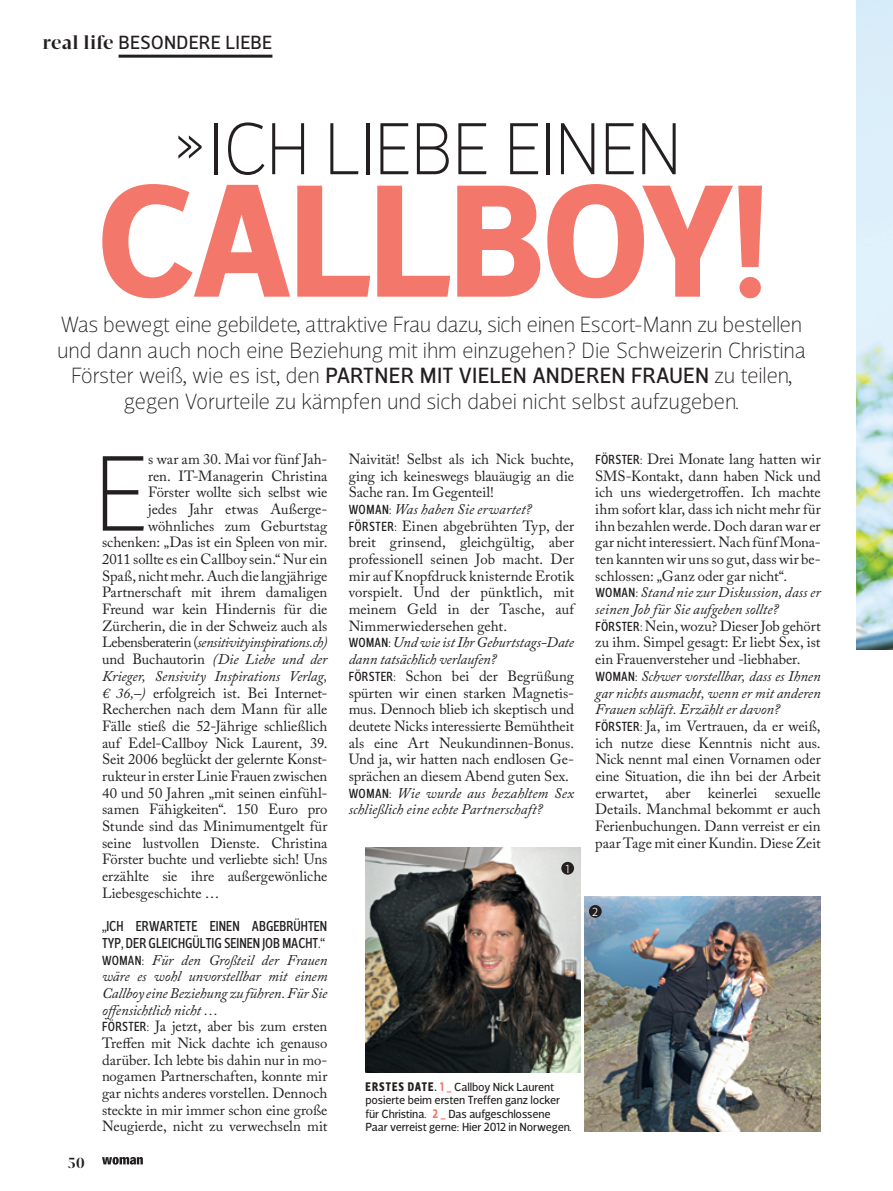
<style>
.page{position:relative;width:893px;height:1191px;background:#fff}
.page>*{position:absolute;margin:0;border:0;box-sizing:border-box;transform-origin:0 0}
.t1{font:700 163.2px "Velino Sans";letter-spacing:-.025em;color:#f3776b}
.t2{font:100 109.35px "Velino Sans";color:#231f20}
.t3{font:100 75px "Velino Sans";letter-spacing:-.02em;color:#231f20}
.t4{font:100 22.5px/25.5px "Velino Sans";letter-spacing:-.015em;color:#231f20;text-align:center}
.t5{font:19.5px "Velino Sans";letter-spacing:.005em;color:#231f20}
.t6{font:700 15px "Velino Display";color:#231f20}
.t7{font:14.7px/16.6px "Adobe Caslon Pro";color:#231f20}
.t8{font:italic 14.7px "Adobe Caslon Pro";letter-spacing:-.015em;color:#231f20}
.t9{font:14.7px/16.6px "Velino Sans Condensed";color:#231f20}
.t10{font:12px/13.5px "Velino Sans";letter-spacing:-.01em;color:#231f20}
.t11{font:300 12px "Velino Sans";color:#fff}
.s1{font-family:"Velino Display";font-weight:700}
.s2{font-weight:400}
.s3{font-style:normal}
.s4{font-style:italic}
.s5{font-family:"Velino Sans Condensed";font-size:13.5px}
.s6{font-family:"Velino Sans Condensed";font-weight:700;font-size:12.75px}
.s7{font-family:"Velino Sans Condensed";font-weight:700;font-size:12.75px;color:#f3776b}
</style>
<div class="page">
<img style="left:856px;top:0;width:37px;height:649px">
<img style="left:365px;top:848px;width:215px;height:224px">
<div style="left:561px;top:862px;width:13px;height:12px;background:#231f20;border-radius:50%"></div>
<img style="left:585px;top:897px;width:236px;height:234px">
<div style="left:589px;top:905px;width:13px;height:12px;background:#231f20;border-radius:50%"></div>
<svg style="left:102px;top:1157px;width:41px;height:7px"></svg>
<hr style="left:119px;top:55px;width:153px;height:3px;background:#231f20">
<h3 class="t5" style="left:43px;top:30px;width:231px"><span class="s1">real life</span> BESONDERE LIEBE</h3>
<h3 class="t3" style="left:171px;top:105px;width:513px">»ICH LIEBE EINEN</h3>
<h1 class="t1" style="left:95px;top:140px;width:675px">CALLBOY!</h1>
<p class="t4" style="left:57px;top:312px;width:750px">Was bewegt eine gebildete, attraktive Frau dazu, sich einen Escort-Mann zu bestellen und dann auch noch eine Beziehung mit ihm einzugehen? Die Schweizerin Christina Förster weiß, wie es ist, den <span class="s2">PARTNER MIT VIELEN ANDEREN FRAUEN</span> zu teilen, gegen Vorurteile zu kämpfen und sich dabei nicht selbst aufzugeben.</p>
<p class="t6" style="left:68px;top:1154px;width:19px">50</p>
<h2 class="t2" style="left:94px;top:429px;width:57px">E</h2>
<p class="t7" style="left:148px;top:450px;width:181px">s war am 30. Mai vor fünf Jah-</p>
<p class="t7" style="left:148px;top:467px;width:181px">ren. IT-Managerin Christina</p>
<p class="t7" style="left:148px;top:484px;width:181px">Förster wollte sich selbst wie</p>
<p class="t7" style="left:148px;top:500px;width:181px">jedes Jahr etwas Außerge-</p>
<p class="t7" style="left:148px;top:517px;width:181px">wöhnliches zum Geburtstag</p>
<p class="t7" style="left:102px;top:534px;width:227px">schenken: „Das ist ein Spleen von mir.</p>
<p class="t7" style="left:102px;top:550px;width:227px">2011 sollte es ein Callboy sein.“ Nur ein</p>
<p class="t7" style="left:102px;top:567px;width:227px">Spaß, nicht mehr. Auch die langjährige</p>
<p class="t7" style="left:102px;top:584px;width:227px">Partnerschaft mit ihrem damaligen</p>
<p class="t7" style="left:102px;top:600px;width:227px">Freund war kein Hindernis für die</p>
<p class="t7" style="left:102px;top:617px;width:227px">Zürcherin, die in der Schweiz auch als</p>
<p class="t8" style="left:102px;top:634px;width:227px"><span class="s3">Lebensberaterin (</span>sensitivityinspirations.ch)</p>
<p class="t8" style="left:102px;top:650px;width:227px"><span class="s3">und Buchautorin</span> (Die Liebe und der</p>
<p class="t8" style="left:102px;top:667px;width:227px">Krieger, Sensivity Inspirations Verlag,</p>
<p class="t7" style="left:102px;top:684px;width:227px"><span class="s4">€ 36,–)</span> erfolgreich ist. Bei Internet-</p>
<p class="t7" style="left:102px;top:701px;width:227px">Recherchen nach dem Mann für alle</p>
<p class="t7" style="left:102px;top:717px;width:227px">Fälle stieß die 52-Jährige schließlich</p>
<p class="t7" style="left:102px;top:734px;width:227px">auf Edel-Callboy Nick Laurent, 39.</p>
<p class="t7" style="left:102px;top:751px;width:227px">Seit 2006 beglückt der gelernte Konst-</p>
<p class="t7" style="left:102px;top:767px;width:227px">rukteur in erster Linie Frauen zwischen</p>
<p class="t7" style="left:102px;top:784px;width:227px">40 und 50 Jahren „mit seinen einfühl-</p>
<p class="t7" style="left:102px;top:801px;width:227px">samen Fähigkeiten“. 150 Euro pro</p>
<p class="t7" style="left:102px;top:817px;width:227px">Stunde sind das Minimumentgelt für</p>
<p class="t7" style="left:102px;top:834px;width:227px">seine lustvollen Dienste. Christina</p>
<p class="t7" style="left:102px;top:851px;width:227px">Förster buchte und verliebte sich! Uns</p>
<p class="t7" style="left:102px;top:867px;width:227px">erzählte sie ihre außergewönliche</p>
<p class="t7" style="left:102px;top:884px;width:119px">Liebesgeschichte …</p>
<p class="t9" style="left:102px;top:918px;width:227px">„ICH ERWARTETE EINEN ABGEBRÜHTEN<br>TYP, DER GLEICHGÜLTIG SEINEN JOB MACHT.“</p>
<p class="t7" style="left:102px;top:951px;width:227px"><span class="s5">WOMAN:</span> <span class="s4">Für den Großteil der Frauen wäre es wohl unvorstellbar mit einem Callboy eine Beziehung zu führen. Für Sie offensichtlich nicht …<br></span><span class="s5">FÖRSTER:</span> Ja jetzt, aber bis zum ersten Treffen mit Nick dachte ich genauso darüber. Ich lebte bis dahin nur in mo&shy;nogamen Partnerschaften, konnte mir gar nichts anderes vorstellen. Dennoch steckte in mir immer schon eine große Neugierde, nicht zu verwechseln mit</p>
<p class="t7" style="left:349px;top:450px;width:227px">Naivität! Selbst als ich Nick buchte, ging ich keineswegs blauäugig an die Sache ran. Im Gegenteil!<br><span class="s5">WOMAN:</span> <span class="s4">Was haben Sie erwartet?<br></span><span class="s5">FÖRSTER:</span> Einen abgebrühten Typ, der breit grinsend, gleichgültig, aber professionell seinen Job macht. Der mir auf Knopfdruck knisternde Erotik vorspielt. Und der pünktlich, mit meinem Geld in der Tasche, auf Nimmerwiedersehen geht.<br><span class="s5">WOMAN:</span> <span class="s4">Und wie ist Ihr Geburtstags-Date dann tatsächlich verlaufen?<br></span><span class="s5">FÖRSTER:</span> Schon bei der Begrüßung spürten wir einen starken Magnetis&shy;mus. Dennoch blieb ich skeptisch und deutete Nicks interessierte Bemühtheit als eine Art Neukundinnen-Bonus.<br>Und ja, wir hatten nach endlosen Ge&shy;sprächen an diesem Abend guten Sex.<br><span class="s5">WOMAN:</span> <span class="s4">Wie wurde aus bezahltem Sex schließlich eine echte Partnerschaft?</span></p>
<p class="t7" style="left:595px;top:450px;width:227px"><span class="s5">FÖRSTER:</span> Drei Monate lang hatten wir SMS-Kontakt, dann haben Nick und ich uns wiedergetroffen. Ich machte ihm sofort klar, dass ich nicht mehr für ihn bezahlen werde. Doch daran war er gar nicht interessiert. Nach fünf Mona&shy;ten kannten wir uns so gut, dass wir be&shy;schlossen: „Ganz oder gar nicht“.<br><span class="s5">WOMAN:</span> <span class="s4">Stand nie zur Diskussion, dass er seinen Job für Sie aufgeben sollte?<br></span><span class="s5">FÖRSTER:</span> Nein, wozu? Dieser Job gehört zu ihm. Simpel gesagt: Er liebt Sex, ist ein Frauenversteher und -liebhaber.<br><span class="s5">WOMAN:</span> <span class="s4">Schwer vorstellbar, dass es Ihnen gar nichts ausmacht, wenn er mit anderen Frauen schläft. Erzählt er davon?<br></span><span class="s5">FÖRSTER:</span> Ja, im Vertrauen, da er weiß, ich nutze diese Kenntnis nicht aus.<br>Nick nennt mal einen Vornamen oder eine Situation, die ihn bei der Arbeit erwartet, aber keinerlei sexuelle Details. Manchmal bekommt er auch Ferienbuchungen. Dann verreist er ein paar Tage mit einer Kundin. Diese Zeit</p>
<p class="t11" style="left:566px;top:861px;width:5px">1</p>
<p class="t11" style="left:592px;top:904px;width:8px">2</p>
<p class="t10" style="left:365px;top:1080px;width:208px"><span class="s6">ERSTES DATE.</span> <span class="s7">1 _</span> Callboy Nick Laurent posierte beim ersten Treffen ganz locker für Christina. <span class="s7">2 _</span> Das aufgeschlossene Paar verreist gerne: Hier 2012 in Norwegen.</p>
</div>
